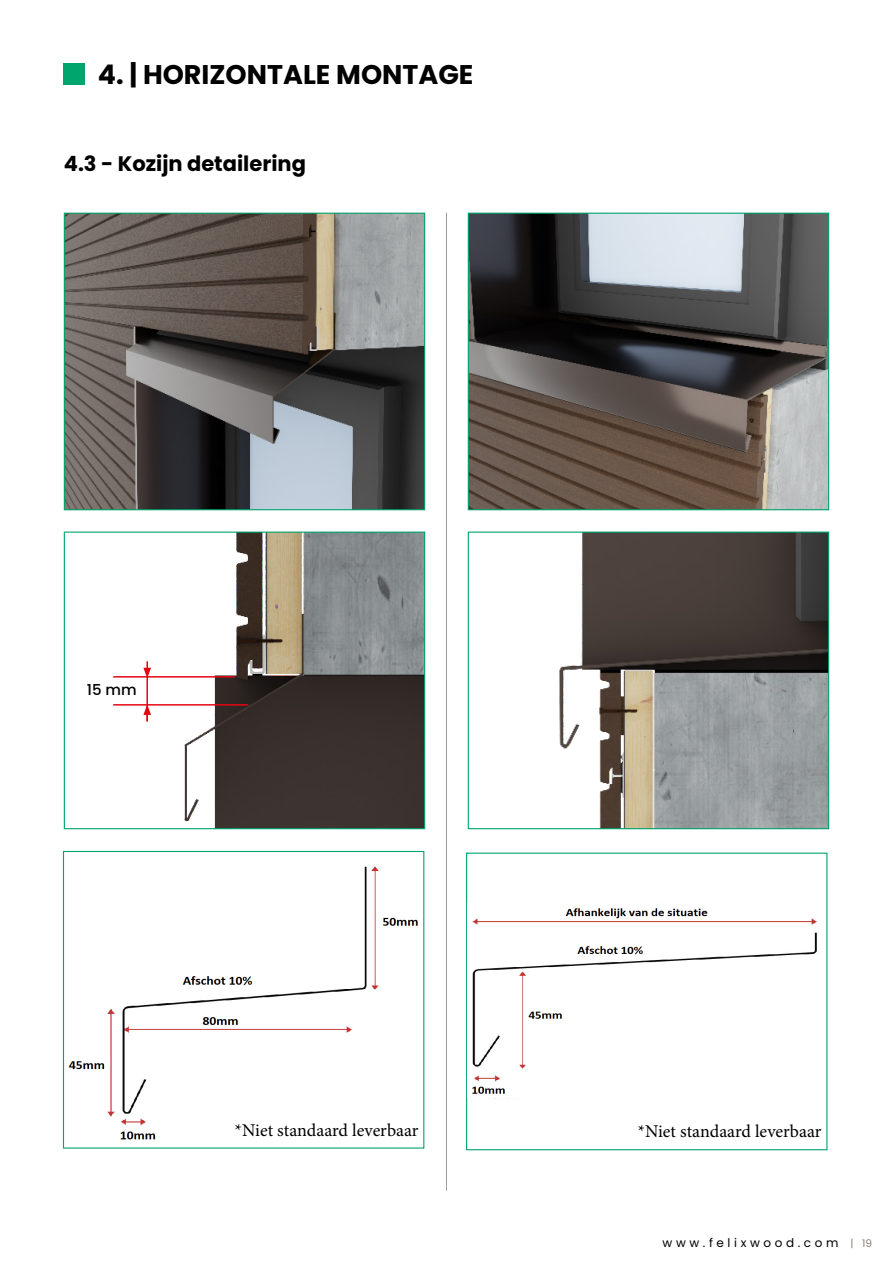
<style>
.page{position:relative;width:893px;height:1263px;background:#fff}
.page>*{position:absolute;margin:0;border:0;box-sizing:border-box;transform-origin:0 0}
.t1{font:700 27px "Poppins";color:#000}
.t2{font:700 21px "Poppins";color:#000}
.t3{font:18px "Minion Pro";color:#000}
.t4{font:500 15px "Poppins";color:#000}
.t5{font:12px "Poppins";letter-spacing:.3em;color:#000}
.s1{font-size:10.5px;color:#8a8076}
</style>
<div class="page">
<div style="left:64px;top:64px;width:21px;height:21px;background:#00a56d"></div>
<hr style="left:446px;top:213px;width:1px;height:978px;background:#9d9d9c">
<img style="left:66px;top:215px;width:357px;height:293px">
<div style="left:64px;top:213px;width:361px;height:297px;border:1px solid #00a56d"></div>
<img style="left:470px;top:215px;width:357px;height:293px">
<div style="left:468px;top:213px;width:361px;height:297px;border:1px solid #00a56d"></div>
<img style="left:559px;top:533px;width:268px;height:294px">
<div style="left:468px;top:531px;width:361px;height:298px;border:1px solid #00a56d"></div>
<img style="left:146px;top:533px;width:277px;height:294px">
<div style="left:64px;top:531px;width:361px;height:298px;border:1px solid #00a56d"></div>
<hr style="left:113px;top:704px;width:135px;height:2px;background:#e30613">
<hr style="left:113px;top:676px;width:122px;height:2px;background:#e30613">
<svg style="left:143px;top:661px;width:8px;height:17px"></svg>
<svg style="left:143px;top:704px;width:8px;height:17px"></svg>
<hr style="left:146px;top:676px;width:2px;height:45px;background:#e30613">
<div style="left:63px;top:851px;width:361px;height:297px;border:1px solid #00a56d"></div>
<img style="left:68px;top:866px;width:350px;height:274px">
<div style="left:466px;top:853px;width:361px;height:297px;border:1px solid #00a56d"></div>
<img style="left:467px;top:904px;width:350px;height:193px">
<h1 class="t1" style="left:98px;top:59px;width:377px">4. | HORIZONTALE MONTAGE</h1>
<p class="t2" style="left:64px;top:151px;width:244px">4.3 - Kozijn detailering</p>
<p class="t4" style="left:87px;top:681px;width:51px">15 mm</p>
<p class="t3" style="left:235px;top:1118px;width:185px">*Niet standaard leverbaar</p>
<p class="t3" style="left:638px;top:1119px;width:185px">*Niet standaard leverbaar</p>
<p class="t5" style="left:663px;top:1236px;width:211px">www.felixwood.com <span class="s1">| 19</span></p>
</div>
